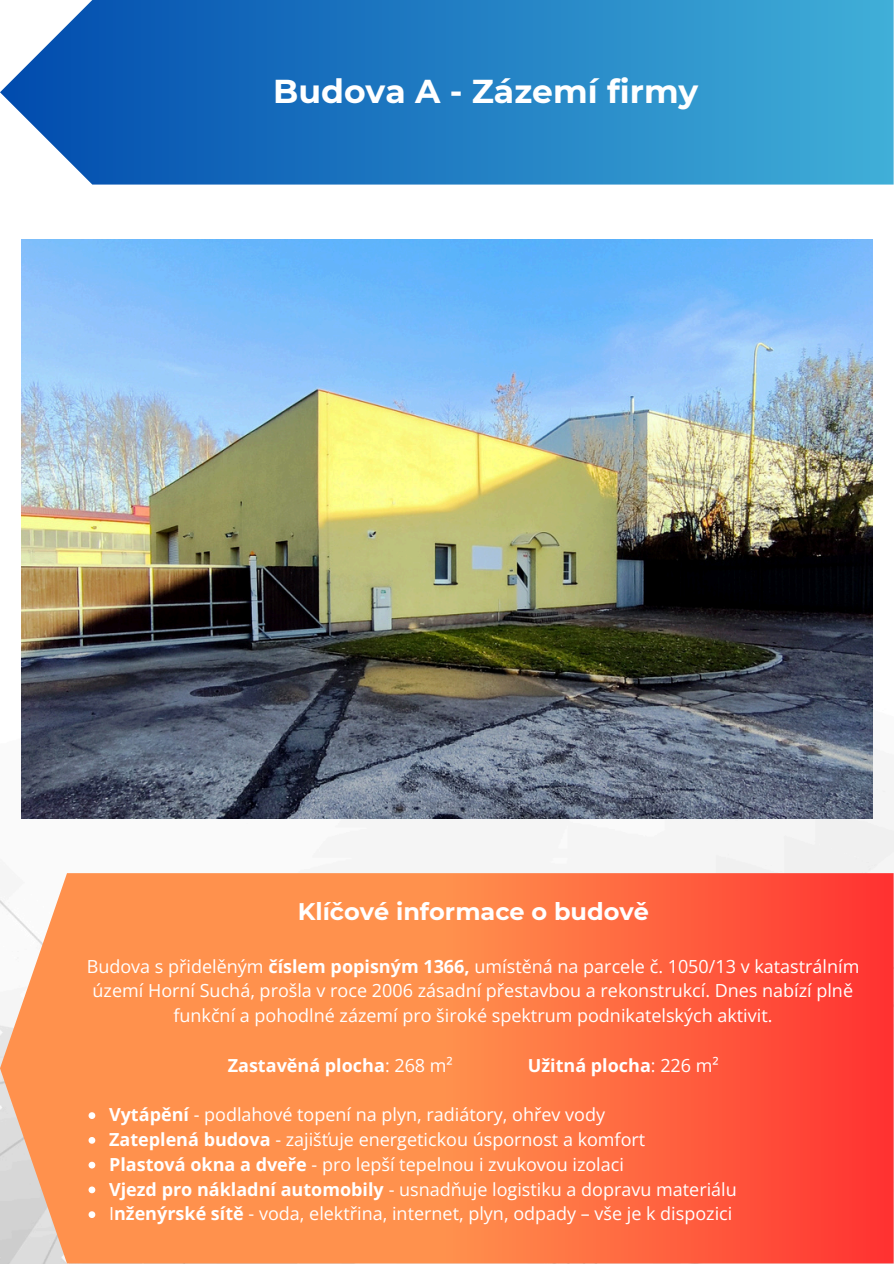
<style>
.page{position:relative;width:894px;height:1264px;background:#fff}
.page>*{position:absolute;margin:0;border:0;box-sizing:border-box;transform-origin:0 0}
.t1{font:700 33px "Montserrat";color:#fff}
.t2{font:700 24px "Montserrat";color:#fff}
.t3{font:18px/24.8px "Open Sans";color:#fff;text-align:center}
.t4{font:700 18px "Open Sans";color:#fff}
.s1{font-weight:700}
.s2{font-weight:400}
</style>
<div class="page">
<img style="left:21px;top:299px;width:872px;height:574px">
<svg style="left:0;top:0;width:893px;height:184px;background:#2d85c6"></svg>
<img style="left:22px;top:239px;width:849px;height:579px">
<svg style="left:0;top:873px;width:893px;height:390px;background:#fe7c4b"></svg>
<svg style="left:88px;top:1112px;width:7px;height:6px"></svg>
<svg style="left:88px;top:1136px;width:7px;height:7px"></svg>
<svg style="left:88px;top:1161px;width:7px;height:7px"></svg>
<svg style="left:88px;top:1186px;width:7px;height:7px"></svg>
<svg style="left:88px;top:1211px;width:7px;height:6px"></svg>
<h1 class="t1" style="left:273px;top:71px;width:426px">Budova A - Zázemí firmy</h1>
<p class="t2" style="left:297px;top:896px;width:352px">Klíčové informace o budově</p>
<p class="t3" style="left:87px;top:953px;width:773px">Budova s přidelěným <span class="s1">číslem popisným 1366,</span> umístěná na parcele č. 1050/13 v katastrálním území Horní Suchá, prošla v roce 2006 zásadní přestavbou a rekonstrukcí. Dnes nabízí plně funkční a pohodlné zázemí pro široké spektrum podnikatelských aktivit.</p>
<h2 class="t4" style="left:228px;top:1052px;width:226px">Zastavěná plocha<span class="s2">: 268 m²</span></h2>
<h2 class="t4" style="left:527px;top:1052px;width:192px">Užitná plocha<span class="s2">: 226 m²</span></h2>
<p class="t3" style="left:109px;top:1101px;width:497px"><span class="s1">Vytápění</span> - podlahové topení na plyn, radiátory, ohřev vody</p>
<p class="t3" style="left:109px;top:1126px;width:537px"><span class="s1">Zateplená budova</span> - zajišťuje energetickou úspornost a komfort</p>
<p class="t3" style="left:109px;top:1151px;width:516px"><span class="s1">Plastová okna a dveře</span> - pro lepší tepelnou i zvukovou izolaci</p>
<p class="t3" style="left:109px;top:1176px;width:629px"><span class="s1">Vjezd pro nákladní automobily</span> - usnadňuje logistiku a dopravu materiálu</p>
<p class="t3" style="left:109px;top:1200px;width:624px">I<span class="s1">nženýrské sítě</span> - voda, elektřina, internet, plyn, odpady – vše je k dispozici</p>
</div>
